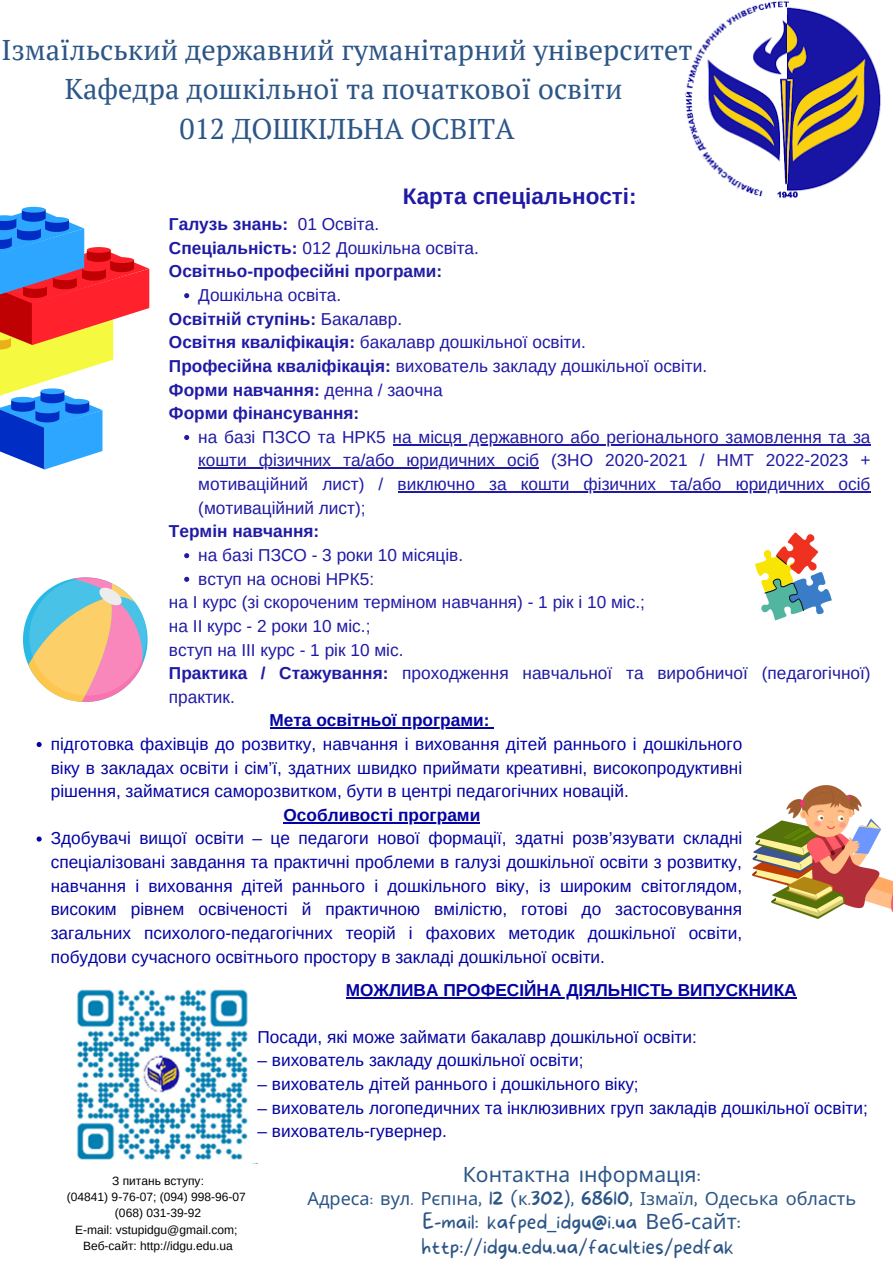
<style>
.page{position:relative;width:893px;height:1263px;background:#fff}
.page>*{position:absolute;margin:0;border:0;box-sizing:border-box;transform-origin:0 0}
.t1{font:28.5px "PT Serif";color:#2c5687}
.t2{font:700 22.5px "Arimo";color:#201aa4}
.t3{font:100 21.08px/25.3px "More Sugar";color:#2c5687}
.t4{font:21.08px "Noto Sans";color:#2c5687}
.t5{font:18.08px "Noto Sans";color:#2c5687}
.t6{font:17.25px/23.6px "Arimo";color:#0302a3;text-align:justify}
.t7{font:17.25px/23.6px "Arimo";color:#201aa4;text-align:justify}
.t8{font:700 17.25px "Arimo";color:#201aa4}
.t9{font:700 17.25px "Arimo";color:#0302a3}
.t10{font:12px "Arimo";color:#000}
.s1{font-weight:400}
.s2{font-weight:700}
.s3{font-family:"More Sugar";font-weight:100}
.s4{font-family:"Noto Sans";font-weight:400}
</style>
<div class="page">
<img style="left:684px;top:1px;width:197px;height:198px">
<svg style="left:184px;top:293px;width:5px;height:5px"></svg>
<svg style="left:184px;top:435px;width:5px;height:5px"></svg>
<hr style="left:392px;top:444px;width:478px;height:2px;background:#201aa4">
<hr style="left:198px;top:468px;width:341px;height:1px;background:#201aa4">
<hr style="left:397px;top:491px;width:473px;height:2px;background:#201aa4">
<svg style="left:184px;top:553px;width:5px;height:5px"></svg>
<svg style="left:184px;top:577px;width:5px;height:5px"></svg>
<img style="left:77px;top:989px;width:171px;height:171px">
<svg style="left:22px;top:207px;width:24px;height:6px"></svg>
<svg style="left:0;top:208px;width:149px;height:262px"></svg>
<svg style="left:23px;top:577px;width:124px;height:125px"></svg>
<svg style="left:755px;top:533px;width:77px;height:87px"></svg>
<img style="left:752px;top:786px;width:141px;height:132px">
<hr style="left:346px;top:997px;width:450px;height:2px;background:#0302a3">
<svg style="left:37px;top:742px;width:5px;height:5px"></svg>
<svg style="left:37px;top:836px;width:5px;height:5px"></svg>
<hr style="left:269px;top:727px;width:220px;height:2px;background:#0302a3">
<hr style="left:283px;top:822px;width:197px;height:1px;background:#0302a3">
<p class="t1" style="left:1px;top:30px;width:693px">Ізмаїльський державний гуманітарний університет</p>
<p class="t1" style="left:65px;top:70px;width:559px">Кафедра дошкільної та початкової освіти</p>
<p class="t1" style="left:179px;top:109px;width:337px">012 ДОШКІЛЬНА ОСВІТА</p>
<p class="t2" style="left:403px;top:184px;width:235px">Карта спеціальності:</p>
<p class="t8" style="left:169px;top:214px;width:212px">Галузь знань: <span class="s1">01 Освіта.</span></p>
<p class="t7" style="left:169px;top:236px;width:311px"><span class="s2">Спеціальність:</span> 012 Дошкільна освіта.</p>
<p class="t8" style="left:169px;top:262px;width:275px">Освітньо-професійні програми:</p>
<p class="t8" style="left:169px;top:309px;width:235px">Освітній ступінь: <span class="s1">Бакалавр.</span></p>
<p class="t7" style="left:169px;top:330px;width:418px"><span class="s2">Освітня кваліфікація:</span> бакалавр дошкільної освіти.</p>
<p class="t7" style="left:169px;top:354px;width:540px"><span class="s2">Професійна кваліфікація:</span> вихователь закладу дошкільної освіти.</p>
<p class="t8" style="left:169px;top:380px;width:275px">Форми навчання: <span class="s1">денна / заочна</span></p>
<p class="t8" style="left:169px;top:404px;width:192px">Форми фінансування:</p>
<p class="t7" style="left:198px;top:283px;width:144px">Дошкільна освіта.</p>
<p class="t7" style="left:198px;top:425px;width:674px">на базі ПЗСО та НРК5 на місця державного або регіонального замовлення та за кошти фізичних та/або юридичних осіб (ЗНО 2020-2021 / НМТ 2022-2023 + мотиваційний лист) / виключно за кошти фізичних та/або юридичних осіб (мотиваційний лист);</p>
<p class="t7" style="left:198px;top:543px;width:266px">на базі ПЗСО - 3 роки 10 місяців.</p>
<p class="t7" style="left:198px;top:567px;width:177px">вступ на основі НРК5:</p>
<p class="t8" style="left:169px;top:522px;width:152px">Термін навчання:</p>
<p class="t7" style="left:169px;top:590px;width:477px">на І курс (зі скороченим терміном навчання) - 1 рік і 10 міс.;</p>
<p class="t7" style="left:169px;top:614px;width:203px">на ІІ курс - 2 роки 10 міс.;</p>
<p class="t7" style="left:169px;top:638px;width:236px">вступ на ІІІ курс - 1 рік 10 міс.</p>
<p class="t7" style="left:169px;top:661px;width:703px"><span class="s2">Практика / Стажування:</span> проходження навчальної та виробничої (педагогічної) практик.</p>
<p class="t9" style="left:269px;top:711px;width:221px">Мета освітньої програми:</p>
<p class="t6" style="left:51px;top:732px;width:693px">підготовка фахівців до розвитку, навчання і виховання дітей раннього і дошкільного віку в закладах освіти і сім’ї, здатних швидко приймати креативні, високопродуктивні рішення, займатися саморозвитком, бути в центрі педагогічних новацій.</p>
<p class="t6" style="left:51px;top:826px;width:693px">Здобувачі вищої освіти – це педагоги нової формації, здатні розв’язувати складні спеціалізовані завдання та практичні проблеми в галузі дошкільної освіти з розвитку, навчання і виховання дітей раннього і дошкільного віку, із широким світоглядом, високим рівнем освіченості й практичною вмілістю, готові до застосовування загальних психолого-педагогічних теорій і фахових методик дошкільної освіти, побудови сучасного освітнього простору в закладі дошкільної освіти.</p>
<p class="t9" style="left:283px;top:805px;width:198px">Особливості програми</p>
<p class="t10" style="left:112px;top:1174px;width:93px">З питань вступу:</p>
<p class="t10" style="left:67px;top:1190px;width:180px">(04841) 9-76-07; (094) 998-96-07</p>
<p class="t10" style="left:115px;top:1206px;width:88px">(068) 031-39-92</p>
<p class="t10" style="left:75px;top:1223px;width:164px">E-mail: vstupidgu@gmail.com;</p>
<p class="t10" style="left:83px;top:1239px;width:151px">Веб-сайт: http://idgu.edu.ua</p>
<p class="t9" style="left:346px;top:980px;width:452px">МОЖЛИВА ПРОФЕСІЙНА ДІЯЛЬНІСТЬ ВИПУСКНИКА</p>
<p class="t6" style="left:257px;top:1025px;width:441px">Посади, які може займати бакалавр дошкільної освіти:</p>
<p class="t6" style="left:257px;top:1048px;width:327px">– вихователь закладу дошкільної освіти;</p>
<p class="t6" style="left:257px;top:1072px;width:383px">– вихователь дітей раннього і дошкільного віку;</p>
<p class="t6" style="left:257px;top:1096px;width:612px">– вихователь логопедичних та інклюзивних груп закладів дошкільної освіти;</p>
<p class="t6" style="left:257px;top:1119px;width:191px">– вихователь-гувернер.</p>
<p class="t4" style="left:463px;top:1160px;width:239px">Контактна і нформація<span class="s3">:</span></p>
<p class="t5" style="left:307px;top:1185px;width:550px">Адреса<span class="s3">:</span> вул<span class="s3">.</span> Рєпі на<span class="s3">, 12 (</span>к<span class="s3">.302), 68610,</span> Ізмаїл<span class="s3">,</span> Одеська область</p>
<p class="t3" style="left:421px;top:1209px;width:321px">E-mail: kafped<span class="s4">_</span>idgu@i.ua <span class="s4">Веб</span>-<span class="s4">сайт</span>: http://idgu.edu.ua/faculties/pedfak</p>
</div>
